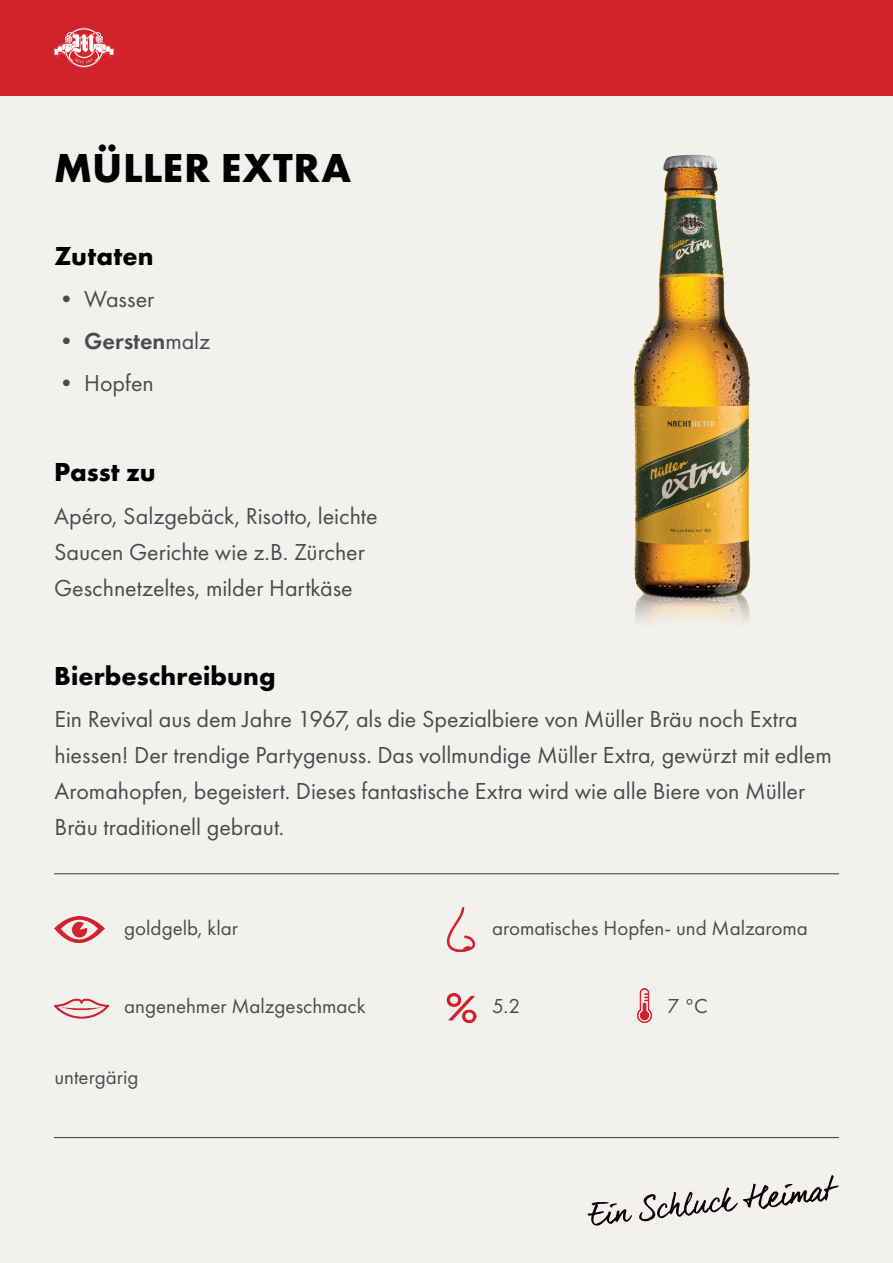
<style>
.page{position:relative;width:893px;height:1263px;background:#f2f1ee}
.page>*{position:absolute;margin:0;border:0;box-sizing:border-box;transform-origin:0 0}
.t1{font:700 42px "Futura PT";letter-spacing:.015em;color:#000002}
.t2{font:700 27px "Futura PT";letter-spacing:.005em;color:#000002}
.t3{font:24px/36px "Futura PT";color:#494c4d}
.t4{font:600 24px "Futura PT";color:#494c4d}
.t5{font:21px "Futura PT";color:#494c4d}
.s1{font-weight:400}
</style>
<div class="page">
<img style="left:633px;top:154px;width:118px;height:468px">
<div style="left:0;top:0;width:893px;height:95px;background:#d2222a"></div>
<svg style="left:55px;top:28px;width:59px;height:40px"></svg>
<hr style="left:54px;top:873px;width:785px;height:1px;background:#494c4d">
<hr style="left:54px;top:1137px;width:785px;height:1px;background:#494c4d">
<img style="left:54px;top:916px;width:50px;height:26px">
<img style="left:55px;top:998px;width:53px;height:21px">
<img style="left:446px;top:908px;width:30px;height:43px">
<img style="left:447px;top:993px;width:29px;height:30px">
<img style="left:636px;top:988px;width:17px;height:35px">
<svg style="left:587px;top:1175px;width:252px;height:50px"></svg>
<h1 class="t1" style="left:54px;top:141px;width:299px">MÜLLER EXTRA</h1>
<p class="t2" style="left:55px;top:239px;width:101px">Zutaten</p>
<p class="t3" style="left:55px;top:281px;width:101px">• Wasser</p>
<p class="t4" style="left:55px;top:326px;width:157px"><span class="s1">•</span> Gersten<span class="s1">malz</span></p>
<p class="t3" style="left:55px;top:365px;width:101px">• Hopfen</p>
<p class="t2" style="left:54px;top:455px;width:103px">Passt zu</p>
<p class="t3" style="left:54px;top:498px;width:325px">Apéro, Salzgebäck, Risotto, leichte<br>Saucen Gerichte wie z.B. Zürcher<br>Geschnetzeltes, milder Hartkäse</p>
<p class="t2" style="left:54px;top:659px;width:223px">Bierbeschreibung</p>
<p class="t3" style="left:55px;top:701px;width:779px">Ein Revival aus dem Jahre 1967, als die Spezialbiere von Müller Bräu noch Extra hiessen! Der trendige Partygenuss. Das vollmundige Müller Extra, gewürzt mit edlem Aromahopfen, begeistert. Dieses fantastische Extra wird wie alle Biere von Müller Bräu traditionell gebraut.</p>
<p class="t5" style="left:124px;top:915px;width:115px">goldgelb, klar</p>
<p class="t5" style="left:492px;top:915px;width:317px">aromatisches Hopfen- und Malzaroma</p>
<p class="t5" style="left:124px;top:994px;width:243px">angenehmer Malzgeschmack</p>
<p class="t5" style="left:492px;top:994px;width:30px">5.2</p>
<p class="t5" style="left:55px;top:1064px;width:85px">untergärig</p>
<p class="t5" style="left:667px;top:994px;width:42px">7 °C</p>
</div>
